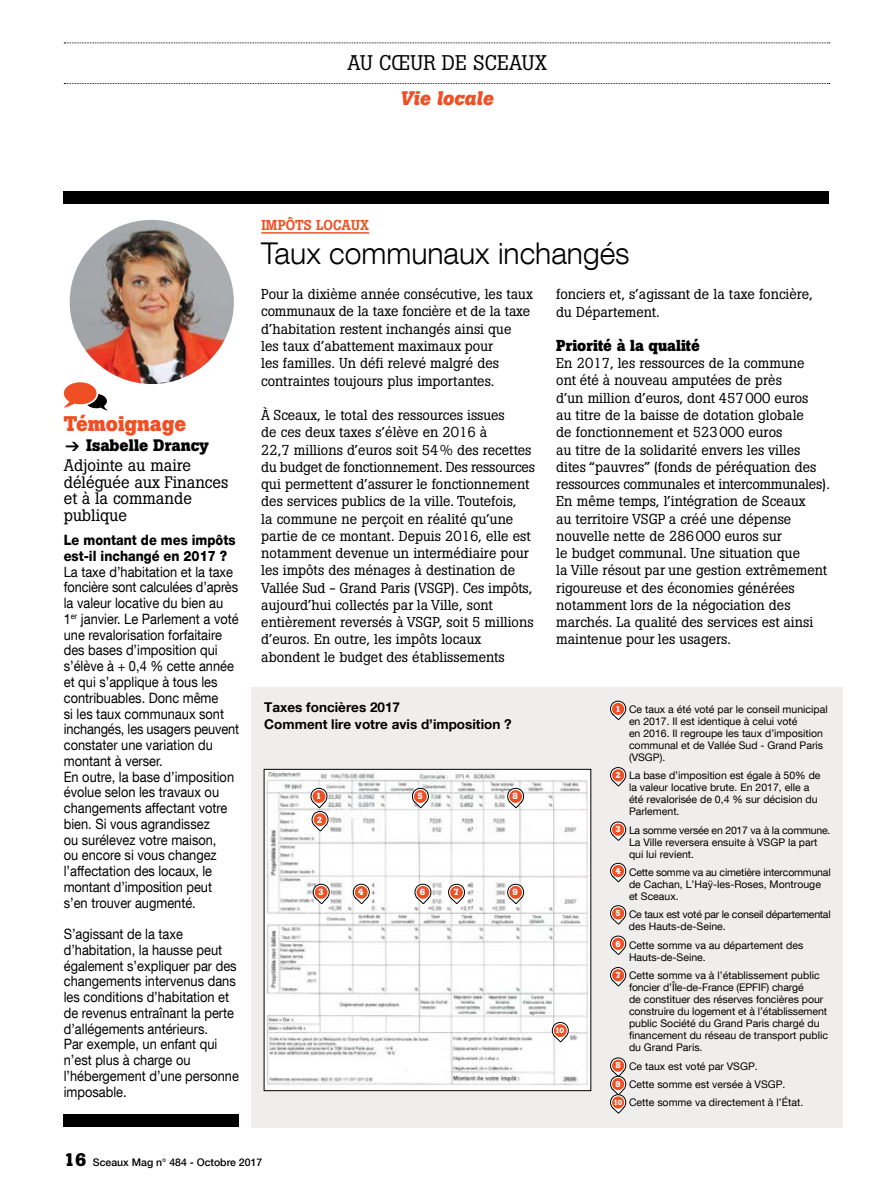
<style>
.page{position:relative;width:893px;height:1191px;background:#fff}
.page>*{position:absolute;margin:0;border:0;box-sizing:border-box;transform-origin:0 0}
.t1{font:300 30px "Helvetica Neue LT Com";color:#000}
.t2{font:21px "Boton Pro";letter-spacing:.07em;color:#000}
.t3{font:700 21px "Boton Pro";color:#f04e23}
.t4{font:italic 700 19.5px "Boton Pro";color:#f04e23}
.t5{font:16.5px/16.5px "Boton Pro";color:#000}
.t6{font:700 15.75px "Boton Pro";color:#000}
.t7{font:14.25px/17.2px "Boton Pro";color:#000}
.t8{font:14.25px/15.8px "Helvetica Neue LT Com";color:#000;scale:.9 1}
.t9{font:800 14.25px/15.8px "Helvetica Neue LT Com";color:#000;scale:.9 1}
.t10{font:500 14.25px "Boton Pro";letter-spacing:.005em;color:#f04e23}
.t11{font:700 13.5px/16.5px "Helvetica Neue LT Com";color:#000}
.t12{font:10.5px/12px "Helvetica Neue LT Com";color:#000}
.t13{font:10.5px/12px "Helvetica Neue LT Com";letter-spacing:-.02em;color:#000}
.t14{font:10.5px/12px "Helvetica Neue LT Com";letter-spacing:-.025em;color:#000}
.t15{font:500 10.5px "Helvetica Neue LT Com";color:#000}
.t16{font:700 8.85px "Boton Pro";color:#fff}
.t17{font:700 7.5px "Boton Pro";color:#fff}
.s1{font-family:"Flesh Plain";font-size:18px}
.s2{font-weight:700}
.s3{font-family:"Boton Pro";font-weight:700;font-size:8.4px;color:#fff}
.s4{font-family:"Boton Pro";font-weight:700;font-size:7.2px;color:#fff}
.s5{font-family:"Boton Pro";font-weight:700;font-size:18px}
</style>
<div class="page">
<svg style="left:64px;top:43px;width:766px;height:1px"></svg>
<svg style="left:64px;top:83px;width:766px;height:1px"></svg>
<div style="left:252px;top:687px;width:591px;height:440px;background:#efeeec"></div>
<div style="left:64px;top:1114px;width:175px;height:13px;background:#000"></div>
<hr style="left:261px;top:232px;width:108px;height:2px;background:#f04e23">
<div style="left:64px;top:191px;width:765px;height:13px;background:#000"></div>
<svg style="left:610px;top:700px;width:17px;height:20px"></svg>
<div style="left:612px;top:703px;width:12px;height:12px;background:#f04e23;border-radius:50%"></div>
<svg style="left:610px;top:767px;width:17px;height:19px"></svg>
<div style="left:612px;top:769px;width:12px;height:12px;background:#f04e23;border-radius:50%"></div>
<svg style="left:610px;top:821px;width:17px;height:19px"></svg>
<div style="left:612px;top:823px;width:12px;height:13px;background:#f04e23;border-radius:50%"></div>
<svg style="left:610px;top:862px;width:17px;height:20px"></svg>
<div style="left:612px;top:865px;width:12px;height:12px;background:#f04e23;border-radius:50%"></div>
<svg style="left:610px;top:905px;width:17px;height:19px"></svg>
<div style="left:612px;top:907px;width:12px;height:12px;background:#f04e23;border-radius:50%"></div>
<svg style="left:610px;top:935px;width:17px;height:19px"></svg>
<div style="left:612px;top:937px;width:12px;height:13px;background:#f04e23;border-radius:50%"></div>
<svg style="left:610px;top:967px;width:17px;height:19px"></svg>
<div style="left:612px;top:969px;width:12px;height:12px;background:#f04e23;border-radius:50%"></div>
<svg style="left:610px;top:1057px;width:17px;height:56px"></svg>
<div style="left:612px;top:1096px;width:12px;height:12px;background:#f04e23;border-radius:50%"></div>
<img style="left:266px;top:771px;width:323px;height:318px">
<div style="left:264px;top:769px;width:327px;height:322px;border:1px solid #000"></div>
<svg style="left:310px;top:786px;width:20px;height:45px"></svg>
<div style="left:314px;top:813px;width:12px;height:13px;background:#f04e23;border-radius:50%"></div>
<svg style="left:312px;top:882px;width:19px;height:22px"></svg>
<div style="left:315px;top:886px;width:13px;height:12px;background:#f04e23;border-radius:50%"></div>
<svg style="left:352px;top:882px;width:19px;height:22px"></svg>
<div style="left:355px;top:886px;width:13px;height:12px;background:#f04e23;border-radius:50%"></div>
<svg style="left:414px;top:882px;width:19px;height:22px"></svg>
<div style="left:417px;top:886px;width:12px;height:12px;background:#f04e23;border-radius:50%"></div>
<svg style="left:507px;top:786px;width:18px;height:22px"></svg>
<div style="left:509px;top:790px;width:13px;height:13px;background:#f04e23;border-radius:50%"></div>
<svg style="left:507px;top:882px;width:18px;height:22px"></svg>
<div style="left:509px;top:886px;width:13px;height:12px;background:#f04e23;border-radius:50%"></div>
<svg style="left:412px;top:786px;width:18px;height:22px"></svg>
<div style="left:414px;top:790px;width:13px;height:13px;background:#f04e23;border-radius:50%"></div>
<svg style="left:448px;top:882px;width:18px;height:22px"></svg>
<div style="left:450px;top:886px;width:13px;height:12px;background:#f04e23;border-radius:50%"></div>
<svg style="left:551px;top:1020px;width:19px;height:22px"></svg>
<div style="left:554px;top:1024px;width:13px;height:13px;background:#f04e23;border-radius:50%"></div>
<svg style="left:63px;top:382px;width:44px;height:28px"></svg>
<img style="left:70px;top:220px;width:164px;height:164px;border-radius:82px">
<h2 class="t2" style="left:347px;top:49px;width:201px">au cœur de sceaux</h2>
<h3 class="t4" style="left:400px;top:85px;width:95px">Vie locale</h3>
<h2 class="t3" style="left:64px;top:410px;width:124px">Témoignage</h2>
<p class="t5" style="left:64px;top:434px;width:146px;line-height:20.7px"><span class="s1">q</span> <span class="s2">Isabelle Drancy<br></span>Adjointe au maire</p>
<p class="t5" style="left:64px;top:474px;width:166px">déléguée aux Finances et à la commande publique</p>
<p class="t9" style="left:64px;top:532px;width:192px">Le montant de mes impôts est-il inchangé en 2017 ?</p>
<p class="t8" style="left:64px;top:563px;width:196px">La taxe d’habitation et la taxe foncière sont calculées d’après la valeur locative du bien au<br>1<sup>er</sup> janvier. Le Parlement a voté une revalorisation forfaitaire des bases d’imposition qui s’élève à + 0,4 % cette année et qui s’applique à tous les contribuables. Donc même<br>si les taux communaux sont inchangés, les usagers peuvent constater une variation du montant à verser.<br>En outre, la base d’imposition évolue selon les travaux ou changements affectant votre bien. Si vous agrandissez<br>ou surélevez votre maison,<br>ou encore si vous changez l’affectation des locaux, le montant d’imposition peut s’en trouver augmenté.</p>
<p class="t8" style="left:64px;top:925px;width:196px">S’agissant de la taxe d’habitation, la hausse peut également s’expliquer par des changements intervenus dans les conditions d’habitation et de revenus entraînant la perte d’allégements antérieurs.<br>Par exemple, un enfant qui n’est plus à charge ou l’hébergement d’une personne imposable.</p>
<p class="t10" style="left:261px;top:216px;width:109px">IMPÔTS LOCAUX</p>
<h1 class="t1" style="left:261px;top:235px;width:370px">Taux communaux inchangés</h1>
<p class="t7" style="left:261px;top:286px;width:273px">Pour la dixième année consécutive, les taux communaux de la taxe foncière et de la taxe d’habitation restent inchangés ainsi que<br>les taux d’abattement maximaux pour<br>les familles. Un défi relevé malgré des contraintes toujours plus importantes.</p>
<p class="t7" style="left:261px;top:406px;width:275px">À Sceaux, le total des ressources issues<br>de ces deux taxes s’élève en 2016 à<br>22,7 millions d’euros soit 54% des recettes du budget de fonctionnement. Des ressources qui permettent d’assurer le fonctionnement des services publics de la ville. Toutefois,<br>la commune ne perçoit en réalité qu’une partie de ce montant. Depuis 2016, elle est notamment devenue un intermédiaire pour les impôts des ménages à destination de Vallée Sud - Grand Paris (VSGP). Ces impôts, aujourd’hui collectés par la Ville, sont entièrement reversés à VSGP, soit 5 millions d’euros. En outre, les impôts locaux abondent le budget des établissements</p>
<p class="t7" style="left:556px;top:286px;width:258px">fonciers et, s’agissant de la taxe foncière, du Département.</p>
<p class="t6" style="left:556px;top:335px;width:145px">Priorité à la qualité</p>
<p class="t7" style="left:556px;top:355px;width:275px">En 2017, les ressources de la commune<br>ont été à nouveau amputées de près<br>d’un million d’euros, dont 457000 euros<br>au titre de la baisse de dotation globale<br>de fonctionnement et 523000 euros<br>au titre de la solidarité envers les villes dites “pauvres” (fonds de péréquation des ressources communales et intercommunales).<br>En même temps, l’intégration de Sceaux<br>au territoire VSGP a créé une dépense nouvelle nette de 286000 euros sur<br>le budget communal. Une situation que<br>la Ville résout par une gestion extrêmement rigoureuse et des économies générées notamment lors de la négociation des marchés. La qualité des services est ainsi maintenue pour les usagers.</p>
<p class="t11" style="left:264px;top:698px;width:249px">Taxes foncières 2017<br>Comment lire votre avis d’imposition ?</p>
<p class="t16" style="left:316px;top:790px;width:7px">1</p>
<p class="t16" style="left:317px;top:813px;width:7px">2</p>
<p class="t16" style="left:417px;top:790px;width:7px">5</p>
<p class="t16" style="left:513px;top:790px;width:7px">8</p>
<p class="t16" style="left:318px;top:886px;width:7px">3</p>
<p class="t16" style="left:358px;top:886px;width:7px">4</p>
<p class="t16" style="left:420px;top:886px;width:7px">6</p>
<p class="t16" style="left:453px;top:886px;width:7px">7</p>
<p class="t16" style="left:513px;top:886px;width:7px">9</p>
<p class="t17" style="left:555px;top:1025px;width:11px">10</p>
<p class="t12" style="left:629px;top:703px;width:200px;text-indent:-14px"><span class="s3">1</span> Ce taux a été voté par le conseil municipal en 2017. Il est identique à celui voté<br>en 2016. Il regroupe les taux d’imposition communal et de Vallée Sud - Grand Paris (VSGP).</p>
<p class="t12" style="left:629px;top:769px;width:193px;text-indent:-14px"><span class="s3">2</span> La base d’imposition est égale à 50% de la valeur locative brute. En 2017, elle a été revalorisée de 0,4 % sur décision du<br>Parlement.</p>
<p class="t12" style="left:629px;top:823px;width:203px;text-indent:-14px"><span class="s3">3</span> La somme versée en 2017 va à la commune.<br>La Ville reversera ensuite à VSGP la part qui lui revient.</p>
<p class="t13" style="left:629px;top:866px;width:203px;text-indent:-14px"><sup>4</sup> Cette somme va au cimetière intercommunal de Cachan, L’Haÿ-les-Roses, Montrouge et Sceaux.</p>
<p class="t14" style="left:629px;top:908px;width:203px;text-indent:-14px"><sup>5</sup> Ce taux est voté par le conseil départemental des Hauts-de-Seine.</p>
<p class="t12" style="left:629px;top:938px;width:176px;text-indent:-14px"><sup>6</sup> Cette somme va au département des<br>Hauts-de-Seine.</p>
<p class="t12" style="left:629px;top:969px;width:200px;text-indent:-14px"><span class="s3">7</span> Cette somme va à l’établissement public foncier d’Île-de-France (EPFIF) chargé<br>de constituer des réserves foncières pour construire du logement et à l’établissement public Société du Grand Paris chargé du financement du réseau de transport public du Grand Paris.</p>
<p class="t12" style="left:614px;top:1056px;width:191px;line-height:18.5px"><span class="s3">8</span> Ce taux est voté par VSGP.<br><span class="s3">9</span> Cette somme est versée à VSGP.<br><span class="s4">10</span> Cette somme va directement à l’État.</p>
<p class="t15" style="left:64px;top:1155px;width:200px"><span class="s5">16</span> Sceaux Mag n° 484 - Octobre 2017</p>
</div>
